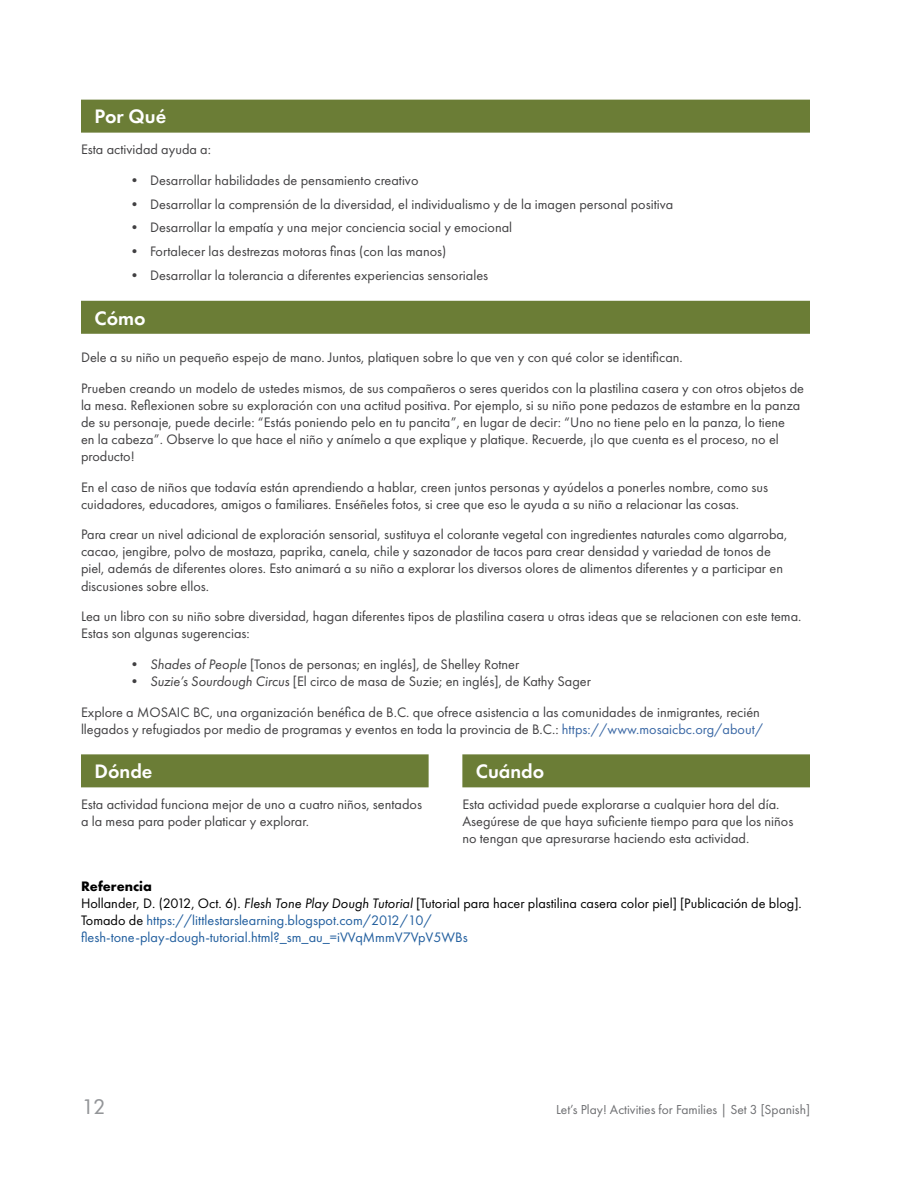
<style>
.page{position:relative;width:918px;height:1188px;background:#fff}
.page>*{position:absolute;margin:0;border:0;box-sizing:border-box;transform-origin:0 0}
.what_how_2_column_gr{font:600 20.25px "Futura PT";color:#fff}
.what_how_green{font:600 20.25px "Futura PT";color:#fff}
.t1{font:500 19.5px "Futura";color:#939598}
.body{font:14.25px/17.1px "Futura PT";color:#414042}
.body-2{font:14.25px/17.1px "Futura PT";color:#215e9e}
.body-3{font:700 14.25px "Futura PT";color:#000}
.t2{font:13.5px "Futura PT";color:#6d6e71}
.s1{font-style:italic}
.s2{color:#3a68a5}
.s3{color:#000}
.s4{font-style:italic;color:#000}
</style>
<div class="page">
<div style="left:81px;top:100px;width:729px;height:33px;background:#6b7d36"></div>
<div style="left:81px;top:301px;width:729px;height:33px;background:#6b7d36"></div>
<div style="left:81px;top:754px;width:348px;height:33px;background:#6b7d36"></div>
<div style="left:462px;top:754px;width:348px;height:33px;background:#6b7d36"></div>
<p class="what_how_green" style="left:94px;top:104px;width:73px">Por Qué</p>
<p class="body" style="left:81px;top:141px;width:132px">Esta actividad ayuda a:</p>
<p class="body" style="left:128px;top:171px;width:292px">• Desarrollar habilidades de pensamiento creativo</p>
<p class="body" style="left:128px;top:195px;width:547px">• Desarrollar la comprensión de la diversidad, el individualismo y de la imagen personal positiva</p>
<p class="body" style="left:128px;top:219px;width:386px">• Desarrollar la empatía y una mejor conciencia social y emocional</p>
<p class="body" style="left:128px;top:243px;width:321px">• Fortalecer las destrezas motoras finas (con las manos)</p>
<p class="body" style="left:128px;top:267px;width:362px">• Desarrollar la tolerancia a diferentes experiencias sensoriales</p>
<p class="what_how_green" style="left:94px;top:305px;width:53px">Cómo</p>
<p class="body" style="left:81px;top:349px;width:603px">Dele a su niño un pequeño espejo de mano. Juntos, platiquen sobre lo que ven y con qué color se identifican.</p>
<p class="body" style="left:81px;top:379px;width:725px">Prueben creando un modelo de ustedes mismos, de sus compañeros o seres queridos con la plastilina casera y con otros objetos de la mesa. Reflexionen sobre su exploración con una actitud positiva. Por ejemplo, si su niño pone pedazos de estambre en la panza de su personaje, puede decirle: “Estás poniendo pelo en tu pancita”, en lugar de decir: “Uno no tiene pelo en la panza, lo tiene<br>en la cabeza”. Observe lo que hace el niño y anímelo a que explique y platique. Recuerde, ¡lo que cuenta es el proceso, no el producto!</p>
<p class="body" style="left:81px;top:478px;width:689px">En el caso de niños que todavía están aprendiendo a hablar, creen juntos personas y ayúdelos a ponerles nombre, como sus cuidadores, educadores, amigos o familiares. Enséñeles fotos, si cree que eso le ayuda a su niño a relacionar las cosas.</p>
<p class="body" style="left:81px;top:526px;width:708px">Para crear un nivel adicional de exploración sensorial, sustituya el colorante vegetal con ingredientes naturales como algarroba, cacao, jengibre, polvo de mostaza, paprika, canela, chile y sazonador de tacos para crear densidad y variedad de tonos de piel, además de diferentes olores. Esto animará a su niño a explorar los diversos olores de alimentos diferentes y a participar en discusiones sobre ellos.</p>
<p class="body" style="left:81px;top:608px;width:722px">Lea un libro con su niño sobre diversidad, hagan diferentes tipos de plastilina casera u otras ideas que se relacionen con este tema.<br>Estas son algunas sugerencias:</p>
<p class="body" style="left:128px;top:655px;width:393px">• <span class="s1">Shades of People</span> [Tonos de personas; en inglés], de Shelley Rotner</p>
<p class="body" style="left:128px;top:673px;width:465px">• <span class="s1">Suzie’s Sourdough Circus</span> [El circo de masa de Suzie; en inglés], de Kathy Sager</p>
<p class="body" style="left:81px;top:703px;width:684px">Explore a MOSAIC BC, una organización benéfica de B.C. que ofrece asistencia a las comunidades de inmigrantes, recién llegados y refugiados por medio de programas y eventos en toda la provincia de B.C.: <span class="s2">https://www.mosaicbc.org/about/</span></p>
<p class="what_how_2_column_gr" style="left:94px;top:759px;width:59px">Dónde</p>
<p class="body" style="left:81px;top:795px;width:343px">Esta actividad funciona mejor de uno a cuatro niños, sentados a la mesa para poder platicar y explorar.</p>
<p class="what_how_2_column_gr" style="left:476px;top:759px;width:70px">Cuándo</p>
<p class="body" style="left:462px;top:795px;width:333px">Esta actividad puede explorarse a cualquier hora del día.<br>Asegúrese de que haya suficiente tiempo para que los niños no tengan que apresurarse haciendo esta actividad.</p>
<p class="body-3" style="left:81px;top:877px;width:72px">Referencia</p>
<p class="body-2" style="left:81px;top:894px;width:722px"><span class="s3">Hollander, D. (2012, Oct. 6).</span> <span class="s4">Flesh Tone Play Dough Tutorial</span> <span class="s3">[Tutorial para hacer plastilina casera color piel] [Publicación de blog].<br>Tomado de</span> https://littlestarslearning.blogspot.com/2012/10/ flesh-tone-play-dough-tutorial.html?_sm_au_=iVVqMmmV7VpV5WBs</p>
<h2 class="t1" style="left:82px;top:1094px;width:24px">12</h2>
<p class="t2" style="left:556px;top:1102px;width:255px">Let’s Play! Activities for Families | Set 3 [Spanish]</p>
</div>
